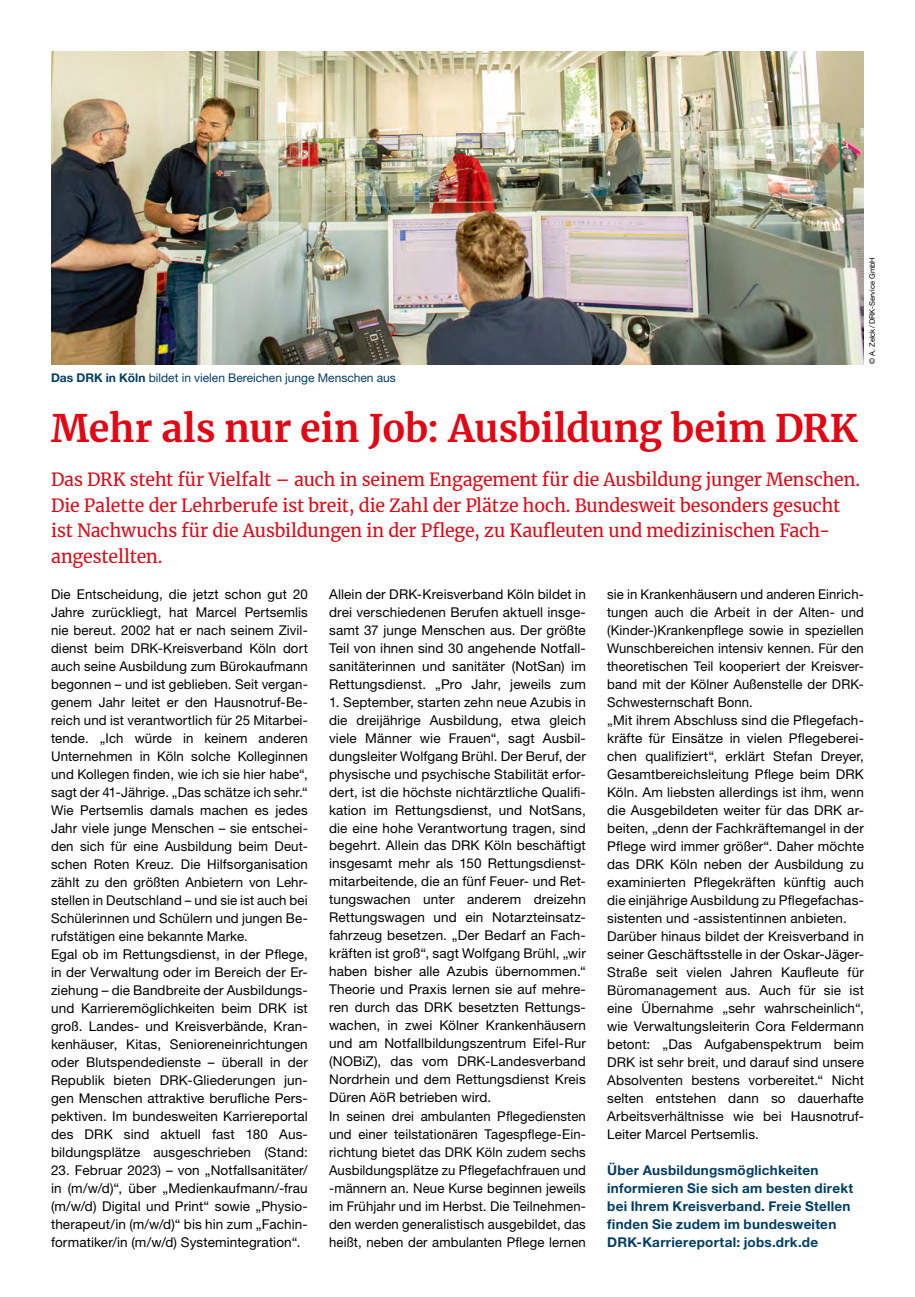
<style>
.page{position:relative;width:915px;height:1297px;background:#fff}
.page>*{position:absolute;margin:0;border:0;box-sizing:border-box;transform-origin:0 0}
.t1{font:700 37.5px "Merriweather";color:#e30613}
.t2{font:18px/25.5px "Merriweather";letter-spacing:-.005em;color:#e30613}
.t3{font:13.5px/18px "Helvetica Neue LT Std";letter-spacing:.01em;color:#000}
.t4{font:700 13.5px/18px "Helvetica Neue LT Std";letter-spacing:.02em;color:#003e66}
.t5{font:12px "Helvetica Neue LT Std";color:#003e66}
.t6{font:7.5px "Helvetica Neue LT Std";color:#000}
.s1{font-weight:700}
</style>
<div class="page">
<img style="left:51px;top:51px;width:812px;height:313px">
<p class="t5" style="left:51px;top:371px;width:346px"><span class="s1">Das DRK in Köln</span> bildet in vielen Bereichen junge Menschen aus</p>
<p class="t6" style="left:867px;top:364px;width:108px;rotate:-90deg">© A. Zelck/DRK-Service GmbH</p>
<h1 class="t1" style="left:51px;top:402px;width:808px">Mehr als nur ein Job: Ausbildung beim DRK</h1>
<p class="t2" style="left:51px;top:466px;width:810px">Das DRK steht für Vielfalt – auch in seinem Engagement für die Ausbildung junger Menschen.<br>Die Palette der Lehrberufe ist breit, die Zahl der Plätze hoch. Bundesweit besonders gesucht ist Nachwuchs für die Ausbildungen in der Pflege, zu Kaufleuten und medizinischen Fach&shy;angestellten.</p>
<p class="t3" style="left:51px;top:585px;width:258px">Die Entscheidung, die jetzt schon gut 20<br>Jahre zurückliegt, hat Marcel Pertsemlis nie bereut. 2002 hat er nach seinem Zivil&shy;dienst beim DRK-Kreisverband Köln dort auch seine Ausbildung zum Bürokaufmann begonnen – und ist geblieben. Seit vergan&shy;genem Jahr leitet er den Hausnotruf-Be&shy;reich und ist verantwortlich für 25 Mitarbei&shy;tende. „Ich würde in keinem anderen Unternehmen in Köln solche Kolleginnen und Kollegen finden, wie ich sie hier habe“, sagt der 41-Jährige. „Das schätze ich sehr.“ Wie Pertsemlis damals machen es jedes Jahr viele junge Menschen – sie entschei&shy;den sich für eine Ausbildung beim Deut&shy;schen Roten Kreuz. Die Hilfsorganisation zählt zu den größten Anbietern von Lehr&shy;stellen in Deutschland – und sie ist auch bei Schülerinnen und Schülern und jungen Be&shy;rufstätigen eine bekannte Marke.<br>Egal ob im Rettungsdienst, in der Pflege, in der Verwaltung oder im Bereich der Er&shy;ziehung – die Bandbreite der Ausbildungs&shy;und Karrieremöglichkeiten beim DRK ist groß. Landes- und Kreisverbände, Kran&shy;kenhäuser, Kitas, Senioreneinrichtungen oder Blutspendedienste – überall in der Republik bieten DRK-Gliederungen jun&shy;gen Menschen attraktive berufliche Pers&shy;pektiven. Im bundesweiten Karriereportal des DRK sind aktuell fast 180 Aus&shy;bildungsplätze ausgeschrieben (Stand:</p>
<p class="t3" style="left:51px;top:1161px;width:258px;text-align:justify">23. Februar 2023) – von „Notfallsanitäter/ in (m/w/d)“, über „Medienkaufmann/-frau (m/w/d) Digital und Print“ sowie „Physio&shy;therapeut/in (m/w/d)“ bis hin zum „Fachin&shy;formatiker/in (m/w/d) Systemintegration“.</p>
<p class="t3" style="left:329px;top:584px;width:258px;text-align:justify">Allein der DRK-Kreisverband Köln bildet in drei verschiedenen Berufen aktuell insge&shy;samt 37 junge Menschen aus. Der größte Teil von ihnen sind 30 angehende Notfall&shy;sanitäterinnen und sanitäter (NotSan) im Rettungsdienst. „Pro Jahr, jeweils zum</p>
<p class="t3" style="left:329px;top:692px;width:258px">1. September, starten zehn neue Azubis in die dreijährige Ausbildung, etwa gleich viele Männer wie Frauen“, sagt Ausbil&shy;dungsleiter Wolfgang Brühl. Der Beruf, der physische und psychische Stabilität erfor&shy;dert, ist die höchste nichtärztliche Qualifi&shy;kation im Rettungsdienst, und NotSans, die eine hohe Verantwortung tragen, sind begehrt. Allein das DRK Köln beschäftigt insgesamt mehr als 150 Rettungsdienst&shy;mitarbeitende, die an fünf Feuer- und Ret&shy;tungswachen unter anderem dreizehn Rettungswagen und ein Notarzteinsatz&shy;fahrzeug besetzen. „Der Bedarf an Fach&shy;kräften ist groß“, sagt Wolfgang Brühl, „wir haben bisher alle Azubis übernommen.“ Theorie und Praxis lernen sie auf mehre&shy;ren durch das DRK besetzten Rettungs&shy;wachen, in zwei Kölner Krankenhäusern und am Notfallbildungszentrum Eifel-Rur (NOBiZ), das vom DRK-Landesverband Nordrhein und dem Rettungsdienst Kreis Düren AöR betrieben wird.<br>In seinen drei ambulanten Pflegediensten und einer teilstationären Tagespflege-Ein&shy;richtung bietet das DRK Köln zudem sechs Ausbildungsplätze zu Pflegefachfrauen und -männern an. Neue Kurse beginnen jeweils im Frühjahr und im Herbst. Die Teilnehmen&shy;den werden generalistisch ausgebildet, das heißt, neben der ambulanten Pflege lernen</p>
<p class="t3" style="left:607px;top:585px;width:258px">sie in Krankenhäusern und anderen Einrich&shy;tungen auch die Arbeit in der Alten- und (Kinder-)Krankenpflege sowie in speziellen Wunschbereichen intensiv kennen. Für den theoretischen Teil kooperiert der Kreisver&shy;band mit der Kölner Außenstelle der DRK-Schwesternschaft Bonn.<br>„Mit ihrem Abschluss sind die Pflegefach&shy;kräfte für Einsätze in vielen Pflegeberei&shy;chen qualifiziert“, erklärt Stefan Dreyer, Gesamtbereichsleitung Pflege beim DRK Köln. Am liebsten allerdings ist ihm, wenn die Ausgebildeten weiter für das DRK ar&shy;beiten, „denn der Fachkräftemangel in der Pflege wird immer größer“. Daher möchte das DRK Köln neben der Ausbildung zu examinierten Pflegekräften künftig auch die einjährige Ausbildung zu Pflegefachas&shy;sistenten und -assistentinnen anbieten.<br>Darüber hinaus bildet der Kreisverband in seiner Geschäftsstelle in der Oskar-Jäger-Straße seit vielen Jahren Kaufleute für Büromanagement aus. Auch für sie ist eine Übernahme „sehr wahrscheinlich“, wie Verwaltungsleiterin Cora Feldermann betont: „Das Aufgabenspektrum beim DRK ist sehr breit, und darauf sind unsere Absolventen bestens vorbereitet.“ Nicht selten entstehen dann so dauerhafte Arbeitsverhältnisse wie bei Hausnotruf-Leiter Marcel Pertsemlis.</p>
<p class="t4" style="left:607px;top:1160px;width:248px">Über Ausbildungsmöglichkeiten informieren Sie sich am besten direkt bei Ihrem Kreisverband. Freie Stellen finden Sie zudem im bundesweiten DRK-Karriereportal: jobs.drk.de</p>
</div>
